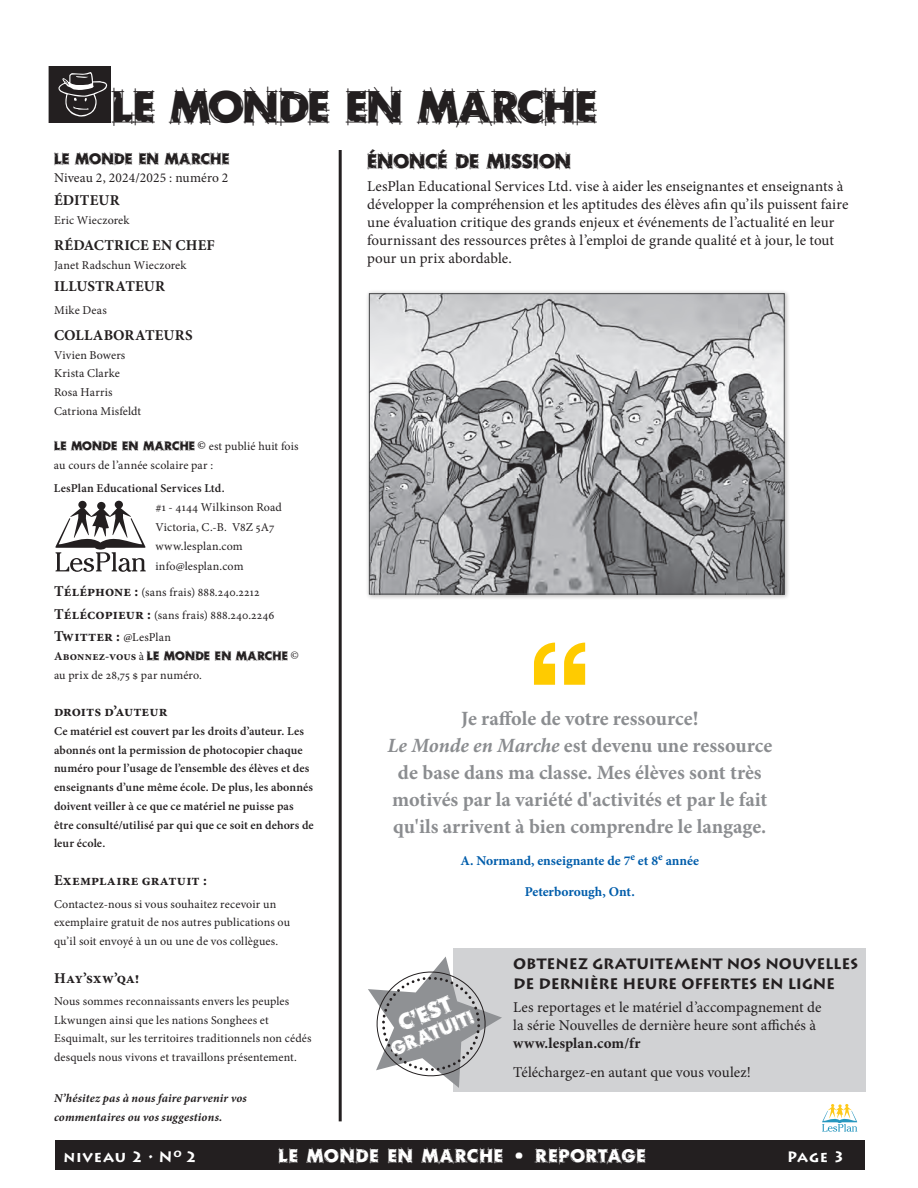
<style>
.page{position:relative;width:918px;height:1188px;background:#fff}
.page>*{position:absolute;margin:0;border:0;box-sizing:border-box;transform-origin:0 0}
.Headline{font:43.5px "Rough Draft";letter-spacing:-.015em;color:#231f20}
.Definitions{font:22.05px "Rough Draft";color:#fff}
.quote{font:700 20.25px/27px "Minion Pro";color:#8b8d90;text-align:center}
.subhead{font:19.5px "Rough Draft";color:#231f20}
.Definitions-2{font:18.9px "Rough Draft";color:#fff}
.t1{font:18px "Rough Draft";letter-spacing:.055em;color:#fff}
.Text_basic{font:15px/18px "Minion Pro";color:#231f20}
.subhead-sidebar{font:700 15px "Minion Pro";letter-spacing:.01em;color:#231f20}
.Subheader_article{font:700 15px/19.5px "Lithos Pro";letter-spacing:-.015em;color:#231f20}
.body-side_bar{font:700 15px "Minion Pro";letter-spacing:.01em;color:#231f20}
.t2{font:700 15px "Lithos Pro";letter-spacing:.045em;color:#fff}
.subhead-sidebar-2{font:15px "Rough Draft";letter-spacing:.02em;color:#231f20}
.Quote_person{font:700 13.5px "Minion Pro";color:#015dab}
.Definitions-3{font:13.5px "Minion Pro";color:#231f20}
.body-side_bar-2{font:12px/18.8px "Minion Pro";letter-spacing:.01em;color:#231f20}
.body-side_bar-3{font:600 12px/18.8px "Minion Pro";letter-spacing:.01em;color:#231f20}
.subhead-sidebar-3{font:12px/18.8px "Minion Pro";letter-spacing:.02em;color:#231f20}
.body-side_bar-4{font:italic 700 12px/18.8px "Minion Pro";letter-spacing:.015em;color:#231f20}
.s1{font-family:"Rough Draft"}
.s2{font-weight:700}
.s3{font-weight:600}
.s4{font-weight:700;font-size:15px}
.s5{font-weight:400;font-size:12px}
.s6{font-style:italic}
</style>
<div class="page">
<div style="left:49px;top:66px;width:62px;height:57px;background:#231f20"></div>
<svg style="left:58px;top:72px;width:49px;height:45px"></svg>
<hr style="left:339px;top:150px;width:3px;height:971px;background:#231f20">
<div style="left:365px;top:289px;width:425px;height:311px;background:#231f20;opacity:.33"></div>
<img style="left:371px;top:295px;width:412px;height:297px">
<div style="left:369px;top:293px;width:416px;height:301px;border:1px solid #464748"></div>
<svg style="left:534px;top:643px;width:51px;height:42px"></svg>
<svg style="left:56px;top:501px;width:90px;height:71px"></svg>
<div style="left:453px;top:949px;width:413px;height:143px;background:#d1d2d4"></div>
<svg style="left:368px;top:957px;width:134px;height:131px"></svg>
<svg style="left:822px;top:1104px;width:35px;height:28px"></svg>
<div style="left:55px;top:1140px;width:810px;height:30px;background:#231f20"></div>
<p class="Headline" style="left:112px;top:78px;width:487px">LE MONDE EN MARCHE</p>
<p class="subhead" style="left:367px;top:148px;width:205px">ÉNONCÉ DE MISSION</p>
<p class="Text_basic" style="left:367px;top:178px;width:483px">LesPlan Educational Services Ltd. vise à aider les enseignantes et enseignants à développer la compréhension et les aptitudes des élèves afin qu’ils puissent faire une évaluation critique des grands enjeux et événements de l’actualité en leur fournissant des ressources prêtes à l’emploi de grande qualité et à jour, le tout pour un prix abordable.</p>
<p class="subhead-sidebar-2" style="left:54px;top:148px;width:177px">LE MONDE EN MARCHE</p>
<p class="Definitions-3" style="left:54px;top:169px;width:176px">Niveau 2, 2024/2025 : numéro 2</p>
<p class="subhead-sidebar" style="left:54px;top:189px;width:67px">ÉDITEUR</p>
<p class="body-side_bar-2" style="left:54px;top:210px;width:77px">Eric Wieczorek</p>
<p class="subhead-sidebar" style="left:54px;top:234px;width:162px">RÉDACTRICE EN CHEF</p>
<p class="body-side_bar-2" style="left:54px;top:255px;width:134px">Janet Radschun Wieczorek</p>
<p class="body-side_bar" style="left:54px;top:276px;width:113px">ILLUSTRATEUR</p>
<p class="body-side_bar-2" style="left:54px;top:300px;width:54px">Mike Deas</p>
<p class="subhead-sidebar" style="left:54px;top:324px;width:140px">COLLABORATEURS</p>
<p class="body-side_bar-2" style="left:54px;top:345px;width:89px">Vivien Bowers<br>Krista Clarke<br>Rosa Harris<br>Catriona Misfeldt</p>
<p class="body-side_bar-2" style="left:54px;top:437px;width:246px"><span class="s1">LE MONDE EN MARCHE</span> <span class="s2">©</span> est publié huit fois au cours de l’année scolaire par :</p>
<p class="body-side_bar-2" style="left:155px;top:478px;width:128px;line-height:19.5px;text-indent:-101px"><span class="s3">LesPlan Educational Services Ltd.<br></span>#1 - 4144 Wilkinson Road<br>Victoria, C.-B. V8Z 5A7 www.lesplan.com info@lesplan.com</p>
<p class="subhead-sidebar-3" style="left:54px;top:583px;width:207px"><span class="s4">Téléphone :</span> (sans frais) 888.240.2212</p>
<p class="subhead-sidebar-3" style="left:54px;top:606px;width:222px"><span class="s4">Télécopieur :</span> (sans frais) 888.240.2246</p>
<p class="subhead-sidebar" style="left:54px;top:626px;width:119px">Twitter : <span class="s5">@LesPlan</span></p>
<p class="subhead-sidebar-3" style="left:54px;top:647px;width:246px"><span class="s2">Abonnez-vous</span> à <span class="s1">LE MONDE EN MARCHE</span> © au prix de 28,75 $ par numéro.</p>
<p class="subhead-sidebar" style="left:54px;top:701px;width:115px">droits d’auteur</p>
<p class="body-side_bar-3" style="left:54px;top:722px;width:261px">Ce matériel est couvert par les droits d’auteur. Les abonnés ont la permission de photocopier chaque numéro pour l’usage de l’ensemble des élèves et des enseignants d’une même école. De plus, les abonnés doivent veiller à ce que ce matériel ne puisse pas être consulté/utilisé par qui que ce soit en dehors de leur école.</p>
<p class="body-side_bar" style="left:54px;top:870px;width:154px">Exemplaire gratuit :</p>
<p class="body-side_bar-2" style="left:54px;top:894px;width:238px">Contactez-nous si vous souhaitez recevoir un exemplaire gratuit de nos autres publications ou qu’il soit envoyé à un ou une de vos collègues.</p>
<p class="body-side_bar" style="left:54px;top:967px;width:87px">Hay’sxw’qa!</p>
<p class="body-side_bar-2" style="left:54px;top:992px;width:259px">Nous sommes reconnaissants envers les peuples Lkwungen ainsi que les nations Songhees et Esquimalt, sur les territoires traditionnels non cédés desquels nous vivons et travaillons présentement.</p>
<p class="body-side_bar-4" style="left:54px;top:1089px;width:194px">N’hésitez pas à nous faire parvenir vos commentaires ou vos suggestions.</p>
<p class="quote" style="left:387px;top:705px;width:386px">Je raffole de votre ressource!<br><span class="s6">Le Monde en Marche</span> est devenu une ressource de base dans ma classe. Mes élèves sont très motivés par la variété d'activités et par le fait qu'ils arrivent à bien comprendre le langage.</p>
<p class="Quote_person" style="left:460px;top:851px;width:240px">A. Normand, enseignante de 7<sup>e</sup> et 8<sup>e</sup> année</p>
<p class="Quote_person" style="left:525px;top:883px;width:111px">Peterborough, Ont.</p>
<p class="Definitions" style="left:394px;top:1011px;width:57px;rotate:-22deg">C’EST</p>
<p class="Definitions-2" style="left:387px;top:1039px;width:90px;rotate:-23deg">GRATUIT!</p>
<p class="Subheader_article" style="left:513px;top:955px;width:346px">OBTENEZ GRATUITEMENT NOS NOUVELLES<br>DE DERNIÈRE HEURE OFFERTES EN LIGNE</p>
<p class="Text_basic" style="left:513px;top:998px;width:310px">Les reportages et le matériel d’accompagnement de la série Nouvelles de dernière heure sont affichés à <span class="s2">www.lesplan.com/fr</span></p>
<p class="Text_basic" style="left:513px;top:1063px;width:239px">Téléchargez-en autant que vous voulez!</p>
<p class="t2" style="left:64px;top:1148px;width:135px">niveau 2 • N<sup>o</sup> 2</p>
<h3 class="t1" style="left:279px;top:1144px;width:368px">LE MONDE EN MARCHE • REPORTAGE</h3>
<p class="t2" style="left:787px;top:1148px;width:59px">Page 3</p>
</div>
